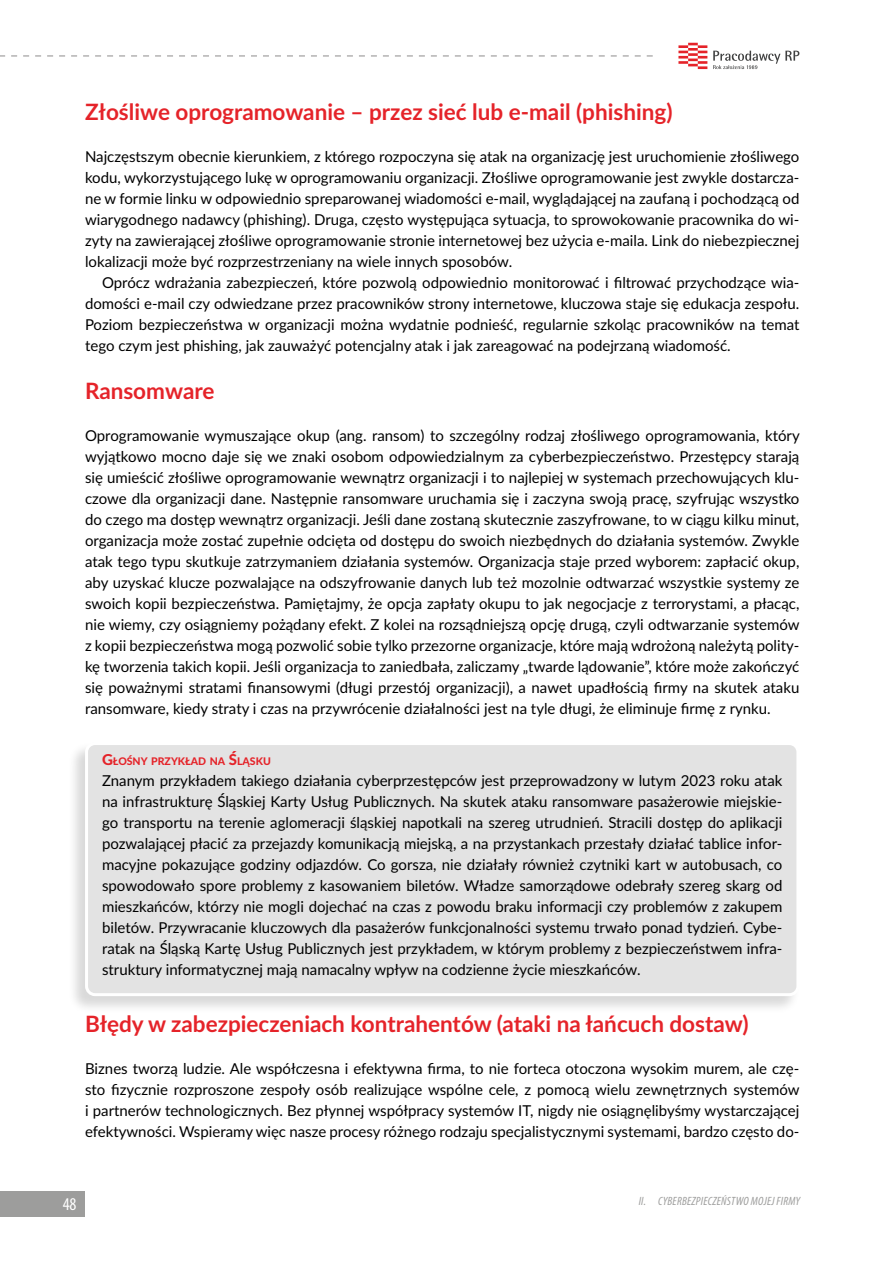
<style>
.page{position:relative;width:893px;height:1263px;background:#fff}
.page>*{position:absolute;margin:0;border:0;box-sizing:border-box;transform-origin:0 0}
.t1{font:700 22.5px "Lato";color:#e52329}
.t2{font:condensed 18px "Myriad Pro";color:#fff}
.t3{font:15px/21px "Lato";color:#000;text-align:justify}
.t4{font:italic condensed 12px "Myriad Pro";letter-spacing:.02em;color:#9d9d9c}
.t5{font:800 10.5px "Lato";color:#e52329}
.s1{font-size:15px}
</style>
<div class="page">
<svg style="left:678px;top:43px;width:29px;height:26px"></svg>
<svg style="left:713px;top:51px;width:86px;height:18px"></svg>
<svg style="left:0;top:55px;width:653px;height:2px"></svg>
<div style="left:67px;top:741px;width:733px;height:273px;background:#000;opacity:.15"></div>
<div style="left:87px;top:743px;width:711px;height:252px;background:#e3e3e3;border-radius:9px"></div>
<div style="left:85px;top:742px;width:714px;height:254px;border:3px solid #fff;border-radius:9px"></div>
<div style="left:0;top:1191px;width:85px;height:25px;background:#9d9d9c"></div>
<h1 class="t1" style="left:85px;top:95px;width:589px">Złośliwe oprogramowanie – przez sieć lub e-mail (phishing)</h1>
<p class="t3" style="left:85px;top:146px;width:716px">Najczęstszym obecnie kierunkiem, z którego rozpoczyna się atak na organizację jest uruchomienie złośliwego kodu, wykorzystującego lukę w oprogramowaniu organizacji. Złośliwe oprogramowanie jest zwykle dostarcza&shy;ne w formie linku w odpowiednio spreparowanej wiadomości e-mail, wyglądającej na zaufaną i pochodzącą od wiarygodnego nadawcy (phishing). Druga, często występująca sytuacja, to sprowokowanie pracownika do wi&shy;zyty na zawierającej złośliwe oprogramowanie stronie internetowej bez użycia e-maila. Link do niebezpiecznej lokalizacji może być rozprzestrzeniany na wiele innych sposobów.</p>
<p class="t3" style="left:85px;top:272px;width:716px;text-indent:17px">Oprócz wdrażania zabezpieczeń, które pozwolą odpowiednio monitorować i filtrować przychodzące wia&shy;domości e-mail czy odwiedzane przez pracowników strony internetowe, kluczowa staje się edukacja zespołu.<br>Poziom bezpieczeństwa w organizacji można wydatnie podnieść, regularnie szkoląc pracowników na temat tego czym jest phishing, jak zauważyć potencjalny atak i jak zareagować na podejrzaną wiadomość.</p>
<h1 class="t1" style="left:85px;top:374px;width:131px">Ransomware</h1>
<p class="t3" style="left:85px;top:425px;width:716px">Oprogramowanie wymuszające okup (ang. ransom) to szczególny rodzaj złośliwego oprogramowania, który wyjątkowo mocno daje się we znaki osobom odpowiedzialnym za cyberbezpieczeństwo. Przestępcy starają się umieścić złośliwe oprogramowanie wewnątrz organizacji i to najlepiej w systemach przechowujących klu&shy;czowe dla organizacji dane. Następnie ransomware uruchamia się i zaczyna swoją pracę, szyfrując wszystko do czego ma dostęp wewnątrz organizacji. Jeśli dane zostaną skutecznie zaszyfrowane, to w ciągu kilku minut, organizacja może zostać zupełnie odcięta od dostępu do swoich niezbędnych do działania systemów. Zwykle atak tego typu skutkuje zatrzymaniem działania systemów. Organizacja staje przed wyborem: zapłacić okup, aby uzyskać klucze pozwalające na odszyfrowanie danych lub też mozolnie odtwarzać wszystkie systemy ze swoich kopii bezpieczeństwa. Pamiętajmy, że opcja zapłaty okupu to jak negocjacje z terrorystami, a płacąc, nie wiemy, czy osiągniemy pożądany efekt. Z kolei na rozsądniejszą opcję drugą, czyli odtwarzanie systemów z kopii bezpieczeństwa mogą pozwolić sobie tylko przezorne organizacje, które mają wdrożoną należytą polity&shy;kę tworzenia takich kopii. Jeśli organizacja to zaniedbała, zaliczamy „twarde lądowanie”, które może zakończyć się poważnymi stratami finansowymi (długi przestój organizacji), a nawet upadłością firmy na skutek ataku ransomware, kiedy straty i czas na przywrócenie działalności jest na tyle długi, że eliminuje firmę z rynku.</p>
<p class="t5" style="left:102px;top:754px;width:170px"><span class="s1">G</span>ŁOŚNY PRZYKŁAD NA <span class="s1">Ś</span>LĄSKU</p>
<p class="t3" style="left:102px;top:770px;width:682px">Znanym przykładem takiego działania cyberprzestępców jest przeprowadzony w lutym 2023 roku atak na infrastrukturę Śląskiej Karty Usług Publicznych. Na skutek ataku ransomware pasażerowie miejskie&shy;go transportu na terenie aglomeracji śląskiej napotkali na szereg utrudnień. Stracili dostęp do aplikacji pozwalającej płacić za przejazdy komunikacją miejską, a na przystankach przestały działać tablice infor&shy;macyjne pokazujące godziny odjazdów. Co gorsza, nie działały również czytniki kart w autobusach, co spowodowało spore problemy z kasowaniem biletów. Władze samorządowe odebrały szereg skarg od mieszkańców, którzy nie mogli dojechać na czas z powodu braku informacji czy problemów z zakupem biletów. Przywracanie kluczowych dla pasażerów funkcjonalności systemu trwało ponad tydzień. Cybe&shy;ratak na Śląską Kartę Usług Publicznych jest przykładem, w którym problemy z bezpieczeństwem infra&shy;struktury informatycznej mają namacalny wpływ na codzienne życie mieszkańców.</p>
<h1 class="t1" style="left:85px;top:1007px;width:665px">Błędy w zabezpieczeniach kontrahentów (ataki na łańcuch dostaw)</h1>
<p class="t3" style="left:85px;top:1058px;width:716px">Biznes tworzą ludzie. Ale współczesna i efektywna firma, to nie forteca otoczona wysokim murem, ale czę&shy;sto fizycznie rozproszone zespoły osób realizujące wspólne cele, z pomocą wielu zewnętrznych systemów i partnerów technologicznych. Bez płynnej współpracy systemów IT, nigdy nie osiągnęlibyśmy wystarczającej efektywności. Wspieramy więc nasze procesy różnego rodzaju specjalistycznymi systemami, bardzo często do-</p>
<p class="t2" style="left:63px;top:1193px;width:15px">48</p>
<p class="t4" style="left:639px;top:1194px;width:163px">II. CYBERBEZPIECZEŃSTWO MOJEJ FIRMY</p>
</div>
